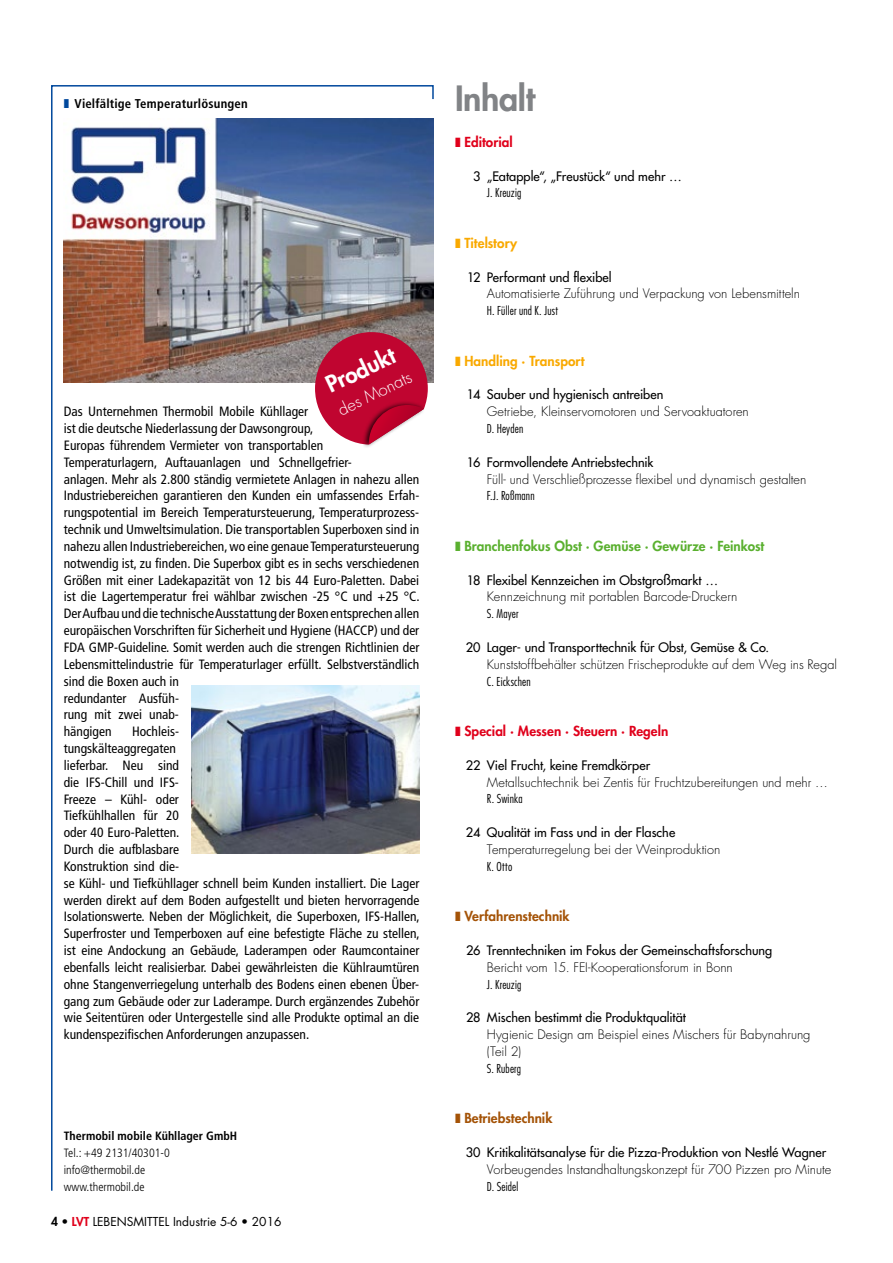
<style>
.page{position:relative;width:893px;height:1263px;background:#fff}
.page>*{position:absolute;margin:0;border:0;box-sizing:border-box;transform-origin:0 0}
.t1{font:800 33.9px "Futura Std";letter-spacing:-.01em;color:#818386}
.t2{font:800 22.5px "Futura Std";color:#fff}
.t3{font:300 16.5px "Futura Std";color:#fff}
.t4{font:condensed 13.5px/16.8px "Frutiger LT Std";color:#000}
.t5{font:800 13.5px "Futura Std";color:#5ab02f}
.t6{font:800 13.5px "Futura Std";letter-spacing:.005em;color:#e0001b}
.t7{font:800 13.5px "Futura Std";color:#a45307}
.t8{font:800 13.5px "Futura Std";letter-spacing:.005em;color:#f9a900}
.t9{font:300 12.75px/16.8px "Futura Std";color:#000}
.t10{font:500 12.75px "Futura Std";color:#000}
.t11{font:700 condensed 12.75px "Frutiger LT Std";letter-spacing:.015em;color:#000}
.t12{font:300 condensed 12px "Futura Std";letter-spacing:.015em;color:#000}
.t13{font:300 condensed 12px/16.8px "Frutiger LT Std";color:#000}
.t14{font:12px "Futura Std";color:#000}
.t15{font:700 condensed 12px "Frutiger LT Std";color:#000}
.s1{color:#00489c}
.s2{font-weight:800}
.s3{font-weight:800;color:#e0001b}
</style>
<div class="page">
<svg style="left:51px;top:85px;width:383px;height:1106px"></svg>
<img style="left:64px;top:119px;width:370px;height:264px">
<img style="left:192px;top:686px;width:228px;height:168px">
<div style="left:362px;top:401px;width:64px;height:48px;background:#fff"></div>
<svg style="left:315px;top:332px;width:113px;height:113px;background:#c13655"></svg>
<p class="t11" style="left:64px;top:96px;width:185px"><span class="s1">❚</span> Vielfältige Temperaturlösungen</p>
<h2 class="t2" style="left:321px;top:373px;width:76px;rotate:-26deg">Produkt</h2>
<p class="t3" style="left:334px;top:401px;width:81px;rotate:-25deg">des Monats</p>
<p class="t4" style="left:64px;top:403px;width:357px">Das Unternehmen Thermobil Mobile Kühllager<br>ist die deutsche Niederlassung der Dawsongroup,<br>Europas führendem Vermieter von transportablen Temperaturlagern, Auftauanlagen und Schnellgefrier-<br>anlagen. Mehr als 2.800 ständig vermietete Anlagen in nahezu allen Industriebereichen garantieren den Kunden ein umfassendes Erfah&shy;rungspotential im Bereich Temperatursteuerung, Temperaturprozess&shy;technik und Umweltsimulation. Die transportablen Superboxen sind in nahezu allen Industriebereichen, wo eine genaue Temperatursteuerung notwendig ist, zu finden. Die Superbox gibt es in sechs verschiedenen Größen mit einer Ladekapazität von 12 bis 44 Euro-Paletten. Dabei ist die Lagertemperatur frei wählbar zwischen -25 °C und +25 °C.<br>Der Aufbau und die technische Ausstattung der Boxen entsprechen allen europäischen Vorschriften für Sicherheit und Hygiene (HACCP) und der FDA GMP-Guideline. Somit werden auch die strengen Richtlinien der Lebensmittelindustrie für Temperaturlager erfüllt. Selbstverständlich sind die Boxen auch in<br>redundanter Ausfüh-<br>rung mit zwei unab-<br>hängigen</p>
<p class="t4" style="left:64px;top:723px;width:358px;text-indent:68px">Hochleis-<br>tungskälteaggregaten<br>lieferbar. Neu sind<br>die IFS-Chill und IFS-<br>Freeze – Kühl- oder<br>Tiefkühlhallen für 20<br>oder 40 Euro-Paletten.<br>Durch die aufblasbare<br>Konstruktion sind die-<br>se Kühl- und Tiefkühllager schnell beim Kunden installiert. Die Lager werden direkt auf dem Boden aufgestellt und bieten hervorragende Isolationswerte. Neben der Möglichkeit, die Superboxen, IFS-Hallen, Superfroster und Temperboxen auf eine befestigte Fläche zu stellen, ist eine Andockung an Gebäude, Laderampen oder Raumcontainer ebenfalls leicht realisierbar. Dabei gewährleisten die Kühlraumtüren ohne Stangenverriegelung unterhalb des Bodens einen ebenen Über&shy;gang zum Gebäude oder zur Laderampe. Durch ergänzendes Zubehör wie Seitentüren oder Untergestelle sind alle Produkte optimal an die kundenspezifischen Anforderungen anzupassen.</p>
<p class="t15" style="left:64px;top:1129px;width:175px">Thermobil mobile Kühllager GmbH</p>
<p class="t13" style="left:64px;top:1144px;width:108px">Tel.: +49 2131/40301-0 info@thermobil.de www.thermobil.de</p>
<p class="t14" style="left:51px;top:1214px;width:232px"><span class="s2">4 •</span> <span class="s3">LVT</span> LEBENSMITTEL Industrie 5-6 • 2016</p>
<h1 class="t1" style="left:455px;top:77px;width:82px">Inhalt</h1>
<p class="t6" style="left:455px;top:133px;width:59px">❚ Editorial</p>
<p class="t10" style="left:473px;top:168px;width:210px">3 „Eatapple“, „Freustück“ und mehr …</p>
<p class="t12" style="left:487px;top:186px;width:36px">J. Kreuzig</p>
<p class="t8" style="left:455px;top:234px;width:64px">❚ Titelstory</p>
<p class="t10" style="left:467px;top:269px;width:146px">12 Performant und flexibel</p>
<p class="t9" style="left:487px;top:286px;width:315px">Automatisierte Zuführung und Verpackung von Lebensmitteln</p>
<p class="t12" style="left:487px;top:304px;width:73px">H. Füller und K. Just</p>
<p class="t8" style="left:455px;top:352px;width:131px">❚ Handling · Transport</p>
<p class="t10" style="left:467px;top:387px;width:198px">14 Sauber und hygienisch antreiben</p>
<p class="t9" style="left:487px;top:404px;width:263px">Getriebe, Kleinservomotoren und Servoaktuatoren</p>
<p class="t12" style="left:487px;top:422px;width:38px">D. Heyden</p>
<p class="t10" style="left:467px;top:454px;width:188px">16 Formvollendete Antriebstechnik</p>
<p class="t9" style="left:487px;top:471px;width:321px">Füll- und Verschließprozesse flexibel und dynamisch gestalten</p>
<p class="t12" style="left:487px;top:489px;width:49px">F.J. Roßmann</p>
<p class="t5" style="left:455px;top:537px;width:311px">❚ Branchenfokus Obst · Gemüse · Gewürze · Feinkost</p>
<p class="t10" style="left:467px;top:572px;width:253px">18 Flexibel Kennzeichen im Obstgroßmarkt …</p>
<p class="t9" style="left:487px;top:589px;width:252px">Kennzeichnung mit portablen Barcode-Druckern</p>
<p class="t12" style="left:487px;top:607px;width:33px">S. Mayer</p>
<p class="t10" style="left:466px;top:639px;width:305px">20 Lager- und Transporttechnik für Obst, Gemüse &amp; Co.</p>
<p class="t9" style="left:487px;top:656px;width:352px">Kunststoffbehälter schützen Frischeprodukte auf dem Weg ins Regal</p>
<p class="t12" style="left:487px;top:674px;width:45px">C. Eickschen</p>
<p class="t6" style="left:455px;top:722px;width:215px">❚ Special · Messen · Steuern · Regeln</p>
<p class="t10" style="left:466px;top:757px;width:186px">22 Viel Frucht, keine Fremdkörper</p>
<p class="t9" style="left:487px;top:774px;width:343px">Metallsuchtechnik bei Zentis für Fruchtzubereitungen und mehr …</p>
<p class="t12" style="left:487px;top:792px;width:37px">R. Swinka</p>
<p class="t10" style="left:466px;top:824px;width:211px">24 Qualität im Fass und in der Flasche</p>
<p class="t9" style="left:487px;top:841px;width:235px">Temperaturregelung bei der Weinproduktion</p>
<p class="t12" style="left:487px;top:859px;width:27px">K. Otto</p>
<p class="t7" style="left:455px;top:908px;width:116px">❚ Verfahrenstechnik</p>
<p class="t10" style="left:466px;top:942px;width:308px">26 Trenntechniken im Fokus der Gemeinschaftsforschung</p>
<p class="t9" style="left:487px;top:959px;width:247px">Bericht vom 15. FEI-Kooperationsforum in Bonn</p>
<p class="t12" style="left:487px;top:977px;width:36px">J. Kreuzig</p>
<p class="t10" style="left:466px;top:1009px;width:221px">28 Mischen bestimmt die Produktqualität</p>
<p class="t9" style="left:487px;top:1026px;width:325px">Hygienic Design am Beispiel eines Mischers für Babynahrung (Teil 2)</p>
<p class="t12" style="left:487px;top:1061px;width:36px">S. Ruberg</p>
<p class="t7" style="left:455px;top:1110px;width:99px">❚ Betriebstechnik</p>
<p class="t10" style="left:466px;top:1144px;width:362px">30 Kritikalitätsanalyse für die Pizza-Produktion von Nestlé Wagner</p>
<p class="t9" style="left:487px;top:1161px;width:346px">Vorbeugendes Instandhaltungskonzept für 700 Pizzen pro Minute</p>
<p class="t12" style="left:487px;top:1179px;width:33px">D. Seidel</p>
</div>
